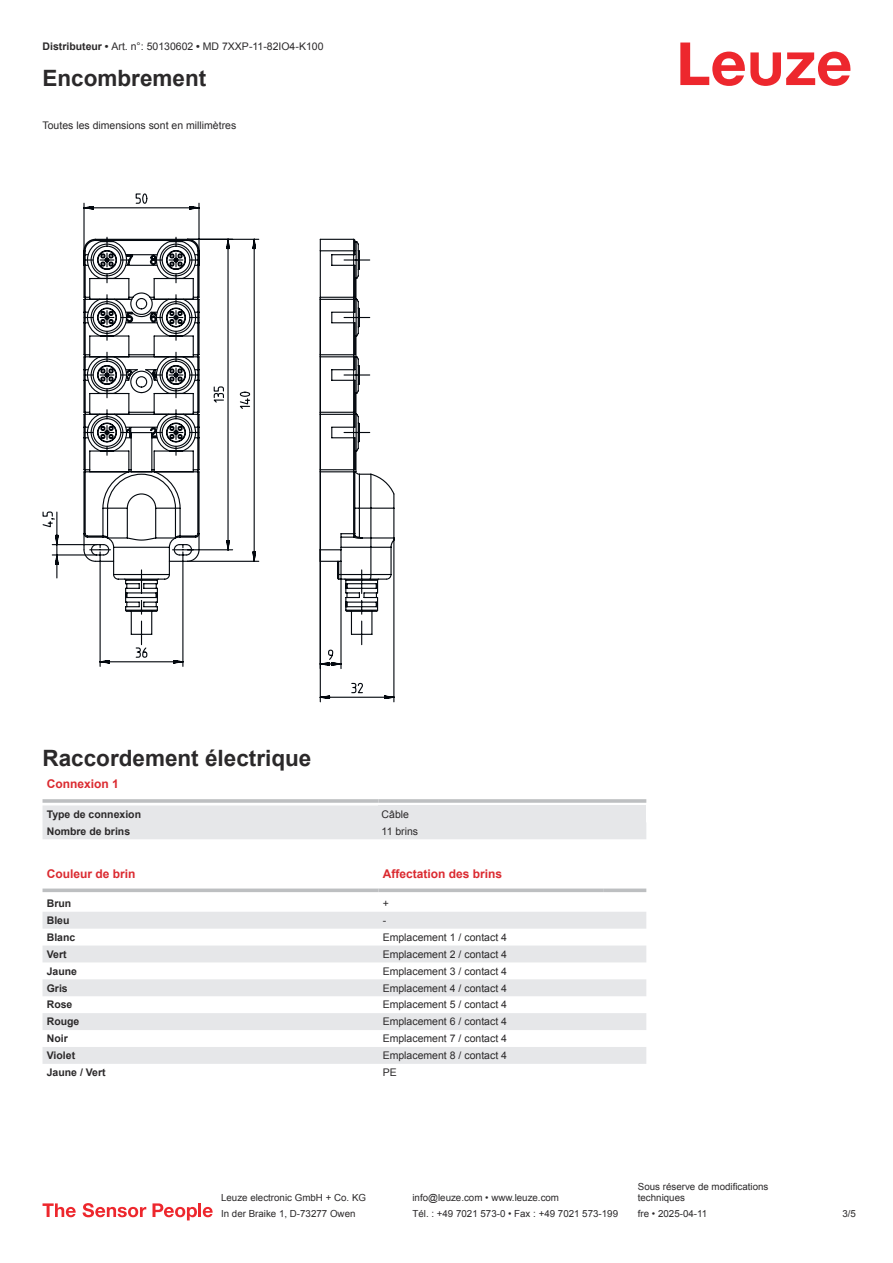
<style>
.page{position:relative;width:893px;height:1263px;background:#fff}
.page>*{position:absolute;margin:0;border:0;box-sizing:border-box;transform-origin:0 0}
.t1{font:700 22.5px "Arial";color:#2b292a}
.t2{font:700 12px "Arial";color:#db2a30}
.t3{font:10.5px "Arial";color:#2b292a}
.t4{font:700 10.5px "Arial";color:#2b292a}
.t5{font:9.75px/11.7px "Arial";color:#2b292a}
.s1{font-weight:700}
</style>
<div class="page">
<svg style="left:680px;top:43px;width:170px;height:43px"></svg>
<div style="left:43px;top:805px;width:335px;height:34px;background:#e6e7e9"></div>
<hr style="left:43px;top:799px;width:335px;height:4px;background:#bdbfc1">
<hr style="left:378px;top:799px;width:268px;height:4px;background:#c9cbcc">
<div style="left:378px;top:805px;width:268px;height:17px;background:#e6e7e9"></div>
<div style="left:378px;top:822px;width:268px;height:17px;background:#e6e7e9"></div>
<svg style="left:43px;top:912px;width:603px;height:152px;fill:#e6e7e9"></svg>
<svg style="left:43px;top:888px;width:335px;height:4px"></svg>
<svg style="left:378px;top:888px;width:226px;height:4px"></svg>
<svg style="left:604px;top:888px;width:42px;height:4px"></svg>
<svg style="left:43px;top:1203px;width:33px;height:14px"></svg>
<svg style="left:83px;top:1203px;width:63px;height:14px"></svg>
<svg style="left:153px;top:1203px;width:44px;height:17px"></svg>
<hr style="left:198px;top:1203px;width:3px;height:14px;background:#ed272d">
<svg style="left:203px;top:1207px;width:10px;height:10px"></svg>
<svg style="left:43px;top:193px;width:351px;height:509px"></svg>
<p class="t3" style="left:43px;top:43px;width:282px"><span class="s1">Distributeur •</span> Art. n°: 50130602 <span class="s1">•</span> MD 7XXP-11-82IO4-K100</p>
<h1 class="t1" style="left:43px;top:70px;width:165px">Encombrement</h1>
<p class="t3" style="left:43px;top:121px;width:195px">Toutes les dimensions sont en millimètres</p>
<h1 class="t1" style="left:43px;top:750px;width:270px">Raccordement électrique</h1>
<p class="t2" style="left:47px;top:780px;width:74px">Connexion 1</p>
<p class="t4" style="left:47px;top:810px;width:96px">Type de connexion</p>
<p class="t3" style="left:382px;top:810px;width:29px">Câble</p>
<p class="t4" style="left:47px;top:827px;width:85px">Nombre de brins</p>
<p class="t3" style="left:382px;top:827px;width:38px">11 brins</p>
<p class="t2" style="left:47px;top:869px;width:90px">Couleur de brin</p>
<p class="t2" style="left:383px;top:869px;width:121px">Affectation des brins</p>
<p class="t4" style="left:47px;top:899px;width:26px">Brun</p>
<p class="t3" style="left:383px;top:899px;width:8px">+</p>
<p class="t4" style="left:47px;top:916px;width:24px">Bleu</p>
<p class="t3" style="left:383px;top:916px;width:5px">-</p>
<p class="t4" style="left:47px;top:933px;width:30px">Blanc</p>
<p class="t3" style="left:383px;top:933px;width:126px">Emplacement 1 / contact 4</p>
<p class="t4" style="left:47px;top:950px;width:21px">Vert</p>
<p class="t3" style="left:383px;top:950px;width:126px">Emplacement 2 / contact 4</p>
<p class="t4" style="left:47px;top:967px;width:32px">Jaune</p>
<p class="t3" style="left:383px;top:967px;width:126px">Emplacement 3 / contact 4</p>
<p class="t4" style="left:47px;top:984px;width:23px">Gris</p>
<p class="t3" style="left:383px;top:984px;width:126px">Emplacement 4 / contact 4</p>
<p class="t4" style="left:47px;top:1001px;width:27px">Rose</p>
<p class="t3" style="left:383px;top:1001px;width:126px">Emplacement 5 / contact 4</p>
<p class="t4" style="left:47px;top:1018px;width:34px">Rouge</p>
<p class="t3" style="left:383px;top:1018px;width:126px">Emplacement 6 / contact 4</p>
<p class="t4" style="left:47px;top:1034px;width:23px">Noir</p>
<p class="t3" style="left:383px;top:1034px;width:126px">Emplacement 7 / contact 4</p>
<p class="t4" style="left:47px;top:1051px;width:30px">Violet</p>
<p class="t3" style="left:383px;top:1051px;width:126px">Emplacement 8 / contact 4</p>
<p class="t4" style="left:47px;top:1068px;width:60px">Jaune / Vert</p>
<p class="t3" style="left:383px;top:1068px;width:16px">PE</p>
<p class="t5" style="left:221px;top:1193px;width:146px">Leuze electronic GmbH + Co. KG</p>
<p class="t5" style="left:412px;top:1193px;width:148px">info@leuze.com • www.leuze.com</p>
<p class="t5" style="left:638px;top:1181px;width:132px">Sous réserve de modifications techniques</p>
<p class="t5" style="left:221px;top:1209px;width:136px">In der Braike 1, D-73277 Owen</p>
<p class="t5" style="left:412px;top:1209px;width:207px">Tél. : +49 7021 573-0 • Fax : +49 7021 573-199</p>
<p class="t5" style="left:638px;top:1209px;width:71px">fre • 2025-04-11</p>
<p class="t5" style="left:842px;top:1209px;width:15px">3 /5</p>
</div>
